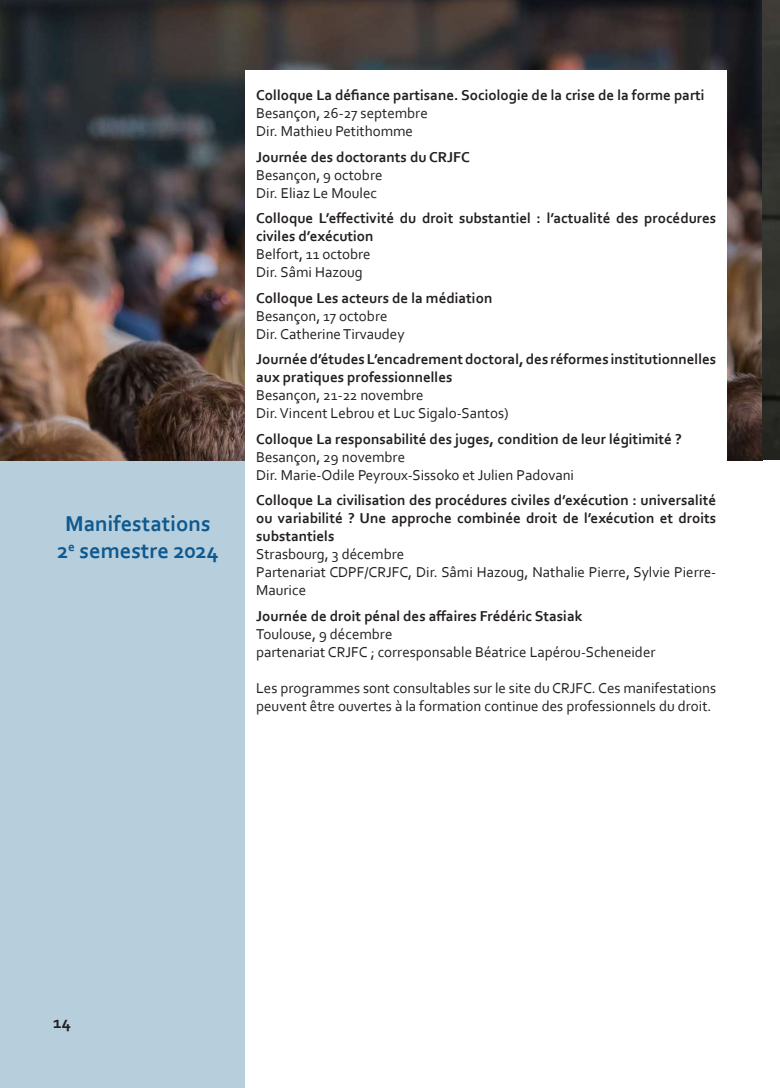
<style>
.page{position:relative;width:780px;height:1088px;background:#fff}
.page>*{position:absolute;margin:0;border:0;box-sizing:border-box;transform-origin:0 0}
.t1{font:700 22.5px/27px "Corbel";color:#0e598f;text-align:center}
.t2{font:700 17.5px "Corbel";color:#231f20}
.t3{font:15px/18px "Corbel";color:#231f20}
.t4{font:700 15px/18px "Corbel";color:#231f20}
</style>
<div class="page">
<div style="left:0;top:0;width:248px;height:1088px;background:#b7cfdd"></div>
<img style="left:0;top:0;width:780px;height:460px">
<div style="left:245px;top:71px;width:481px;height:1017px;background:#fff"></div>
<h1 class="t1" style="left:57px;top:510px;width:163px">Manifestations<br>2<sup>e</sup> semestre 2024</h1>
<p class="t4" style="left:256px;top:86px;width:450px">Colloque La défiance partisane. Sociologie de la crise de la forme parti</p>
<p class="t3" style="left:256px;top:104px;width:173px">Besançon, 26-27 septembre<br>Dir. Mathieu Petithomme</p>
<p class="t4" style="left:256px;top:147px;width:215px">Journée des doctorants du CRJFC</p>
<p class="t3" style="left:256px;top:165px;width:128px">Besançon, 9 octobre<br>Dir. Eliaz Le Moulec</p>
<p class="t4" style="left:256px;top:209px;width:461px">Colloque L’effectivité du droit substantiel : l’actualité des procédures civiles d’exécution</p>
<p class="t3" style="left:256px;top:245px;width:116px">Belfort, 11 octobre<br>Dir. Sâmi Hazoug</p>
<p class="t4" style="left:256px;top:288px;width:238px">Colloque Les acteurs de la médiation</p>
<p class="t3" style="left:256px;top:306px;width:150px">Besançon, 17 octobre<br>Dir. Catherine Tirvaudey</p>
<p class="t4" style="left:256px;top:350px;width:461px">Journée d’études L’encadrement doctoral, des réformes institutionnelles aux pratiques professionnelles</p>
<p class="t3" style="left:256px;top:386px;width:254px">Besançon, 21-22 novembre<br>Dir. Vincent Lebrou et Luc Sigalo-Santos)</p>
<p class="t4" style="left:256px;top:429px;width:427px">Colloque La responsabilité des juges, condition de leur légitimité ?</p>
<p class="t3" style="left:256px;top:447px;width:319px">Besançon, 29 novembre<br>Dir. Marie-Odile Peyroux-Sissoko et Julien Padovani</p>
<p class="t4" style="left:256px;top:491px;width:461px;text-align:justify">Colloque La civilisation des procédures civiles d’exécution : universalité ou variabilité ? Une approche combinée droit de l’exécution et droits substantiels</p>
<p class="t3" style="left:256px;top:545px;width:461px">Strasbourg, 3 décembre<br>Partenariat CDPF/CRJFC, Dir. Sâmi Hazoug, Nathalie Pierre, Sylvie Pierre-<br>Maurice</p>
<p class="t4" style="left:256px;top:606px;width:328px">Journée de droit pénal des affaires Frédéric Stasiak</p>
<p class="t3" style="left:256px;top:624px;width:401px">Toulouse, 9 décembre<br>partenariat CRJFC ; corresponsable Béatrice Lapérou-Scheneider</p>
<p class="t3" style="left:256px;top:678px;width:461px">Les programmes sont consultables sur le site du CRJFC. Ces manifestations peuvent être ouvertes à la formation continue des professionnels du droit.</p>
<p class="t2" style="left:53px;top:1011px;width:19px">14</p>
</div>
